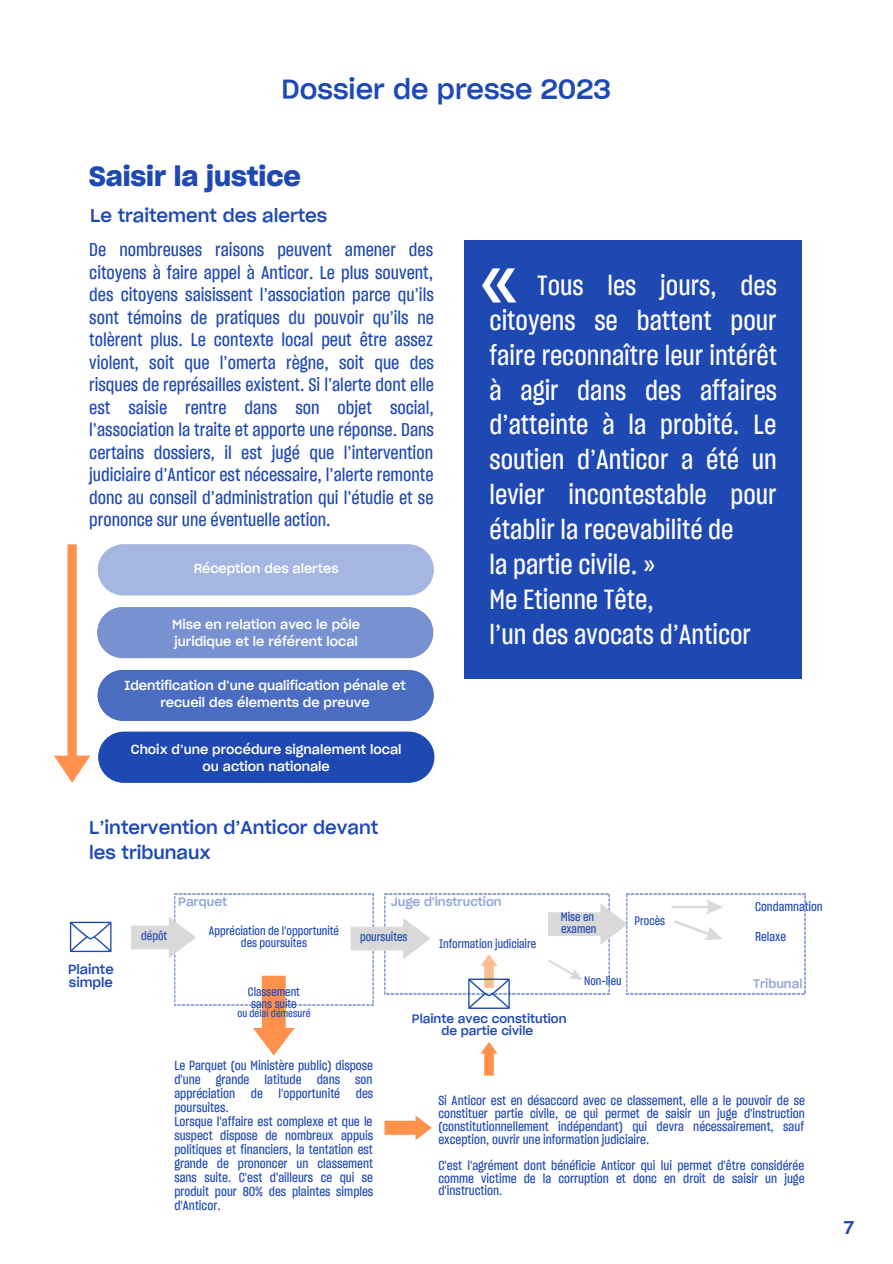
<style>
.page{position:relative;width:893px;height:1264px;background:#fff}
.page>*{position:absolute;margin:0;border:0;box-sizing:border-box;transform-origin:0 0}
.t1{font:89.85px "Sharp Grotesk Medium 15";color:#fff}
.t2{font:27px/34.8px "Sharp Grotesk Medium 15";color:#fff;text-align:justify}
.t3{font:27px "Sharp Grotesk Medium 20";color:#1f49b2}
.t4{font:27px "Sharp Grotesk Sm Bold 20";color:#1f49b2}
.t5{font:18px/22.5px "Sharp Grotesk Medium 15";color:#1f49b2;text-align:justify}
.t6{font:18px "Sharp Grotesk Medium 20";color:#1f49b2}
.t7{font:12.9px/14px "Sharp Grotesk Medium 15";color:#1f49b2;text-align:justify}
.t8{font:12.9px "Sharp Grotesk Medium 20";color:#1f49b2}
.t9{font:12.75px/17px "Sharp Grotesk Medium 20";color:#fff;text-align:center}
.t10{font:12.45px "Sharp Grotesk Medium 15";color:#1f49b2}
.t11{font:12px "Sharp Grotesk Medium 15";color:#1f49b2}
.t12{font:12px/12px "Sharp Grotesk Medium 20";color:#1f49b2;text-align:center}
.t13{font:12px "Sharp Grotesk Medium 20";color:#90a5d7}
.t14{font:10.65px "Sharp Grotesk Medium 15";color:#1f49b2}
</style>
<div class="page">
<div style="left:98px;top:544px;width:336px;height:51px;background:#a5b6e0"></div>
<div style="left:97px;top:607px;width:336px;height:51px;background:#7891d0"></div>
<div style="left:98px;top:670px;width:335px;height:50px;background:#4b6dc1"></div>
<div style="left:98px;top:731px;width:336px;height:51px;background:#1f49b2"></div>
<svg style="left:54px;top:544px;width:36px;height:238px"></svg>
<div style="left:464px;top:240px;width:338px;height:438px;background:#1f49b2"></div>
<svg style="left:70px;top:921px;width:41px;height:31px"></svg>
<svg style="left:384px;top:1115px;width:47px;height:25px"></svg>
<svg style="left:131px;top:893px;width:674px;height:182px"></svg>
<p class="t3" style="left:281px;top:72px;width:331px">Dossier de presse 2023</p>
<p class="t4" style="left:89px;top:159px;width:213px">Saisir la justice</p>
<p class="t6" style="left:90px;top:204px;width:238px">Le traitement des alertes</p>
<p class="t5" style="left:89px;top:239px;width:346px">De nombreuses raisons peuvent amener des citoyens à faire appel à Anticor. Le plus souvent, des citoyens saisissent l’association parce qu’ils sont témoins de pratiques du pouvoir qu’ils ne tolèrent plus. Le contexte local peut être assez violent, soit que l’omerta règne, soit que des risques de représailles existent. Si l’alerte dont elle est saisie rentre dans son objet social, l’association la traite et apporte une réponse. Dans certains dossiers, il est jugé que l’intervention judiciaire d’Anticor est nécessaire, l’alerte remonte donc au conseil d’administration qui l’étudie et se prononce sur une éventuelle action.</p>
<p class="t9" style="left:194px;top:560px;width:146px">Réception des alertes</p>
<p class="t9" style="left:172px;top:615px;width:189px">Mise en relation avec le pôle</p>
<p class="t9" style="left:174px;top:632px;width:185px">juridique et le référent local</p>
<p class="t9" style="left:124px;top:677px;width:283px">Identification d’une qualification pénale et recueil des élements de preuve</p>
<p class="t9" style="left:131px;top:740px;width:272px">Choix d’une procédure signalement local</p>
<p class="t9" style="left:202px;top:757px;width:129px">ou action nationale</p>
<p class="t6" style="left:89px;top:815px;width:290px">L’intervention d’Anticor devant</p>
<p class="t6" style="left:89px;top:840px;width:123px">les tribunaux</p>
<p class="t1" style="left:477px;top:223px;width:44px">«</p>
<p class="t2" style="left:489px;top:268px;width:289px;text-indent:48px">Tous les jours, des citoyens se battent pour faire reconnaître leur intérêt à agir dans des affaires d’atteinte à la probité. Le soutien d’Anticor a été un levier incontestable pour établir la recevabilité de</p>
<p class="t2" style="left:489px;top:546px;width:168px">la partie civile. »</p>
<p class="t2" style="left:489px;top:581px;width:166px">Me Etienne Tête,</p>
<p class="t2" style="left:489px;top:616px;width:263px">l’un des avocats d’Anticor</p>
<p class="t8" style="left:68px;top:961px;width:47px">Plainte</p>
<p class="t8" style="left:69px;top:974px;width:45px">simple</p>
<p class="t13" style="left:178px;top:894px;width:50px">Parquet</p>
<p class="t13" style="left:391px;top:894px;width:112px">Juge d'instruction</p>
<p class="t11" style="left:141px;top:927px;width:28px">dépôt</p>
<p class="t11" style="left:209px;top:923px;width:132px">Appréciation de l'opportunité</p>
<p class="t11" style="left:241px;top:935px;width:68px">des poursuites</p>
<p class="t11" style="left:360px;top:928px;width:49px">poursuites</p>
<p class="t11" style="left:439px;top:935px;width:98px">Information judiciaire</p>
<p class="t11" style="left:560px;top:909px;width:35px">Mise en</p>
<p class="t11" style="left:561px;top:921px;width:37px">examen</p>
<p class="t11" style="left:248px;top:984px;width:53px">Classement</p>
<p class="t11" style="left:251px;top:995px;width:47px">sans suite</p>
<p class="t14" style="left:237px;top:1006px;width:75px">ou délai démesuré</p>
<p class="t12" style="left:412px;top:1012px;width:156px">Plainte avec constitution de partie civile</p>
<p class="t11" style="left:584px;top:973px;width:39px">Non-lieu</p>
<p class="t11" style="left:634px;top:912px;width:32px">Procès</p>
<p class="t10" style="left:755px;top:898px;width:69px">Condamnation</p>
<p class="t10" style="left:755px;top:928px;width:32px">Relaxe</p>
<p class="t13" style="left:753px;top:975px;width:51px">Tribunal</p>
<p class="t7" style="left:174px;top:1058px;width:200px">Le Parquet (ou Ministère public) dispose d'une grande latitude dans son appréciation de l'opportunité des poursuites.</p>
<p class="t7" style="left:174px;top:1114px;width:200px">Lorsque l'affaire est complexe et que le suspect dispose de nombreux appuis politiques et financiers, la tentation est grande de prononcer un classement sans suite. C'est d'ailleurs ce qui se produit pour 80% des plaintes simples d'Anticor.</p>
<p class="t7" style="left:438px;top:1093px;width:368px;line-height:12.9px">Si Anticor est en désaccord avec ce classement, elle a le pouvoir de se constituer partie civile, ce qui permet de saisir un juge d'instruction (constitutionnellement indépendant) qui devra nécessairement, sauf exception, ouvrir une information judiciaire.</p>
<p class="t7" style="left:438px;top:1158px;width:367px;line-height:12.9px">C'est l'agrément dont bénéficie Anticor qui lui permet d'être considérée comme victime de la corruption et donc en droit de saisir un juge d'instruction.</p>
<p class="t6" style="left:843px;top:1216px;width:12px">7</p>
</div>
